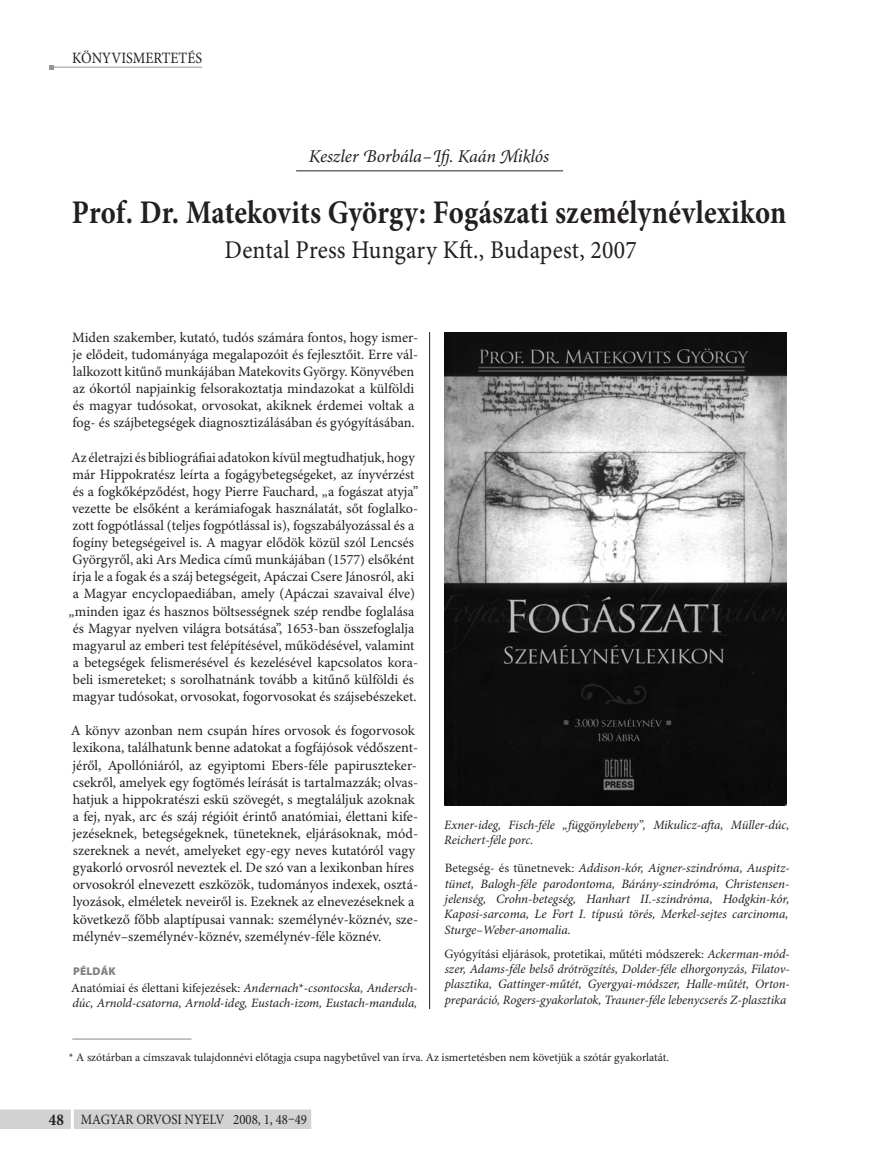
<style>
.page{position:relative;width:872px;height:1166px;background:#fff}
.page>*{position:absolute;margin:0;border:0;box-sizing:border-box;transform-origin:0 0}
.t1{font:700 33px "Minion Pro";letter-spacing:.01em;color:#231f20;scale:.87 1}
.t2{font:25.5px "Minion Pro";letter-spacing:.01em;color:#231f20;scale:.93 1}
.t3{font:italic 18px "Minion Pro";letter-spacing:-.005em;color:#231f20}
.t4{font:15.75px "Minion Pro";color:#231f20;scale:.9 1}
.t5{font:14.25px/17.1px "Minion Pro";color:#231f20}
.t6{font:14.25px "Minion Pro";color:#231f20;scale:.9 1}
.t7{font:italic 12.75px/15.3px "Minion Pro";letter-spacing:-.005em;color:#231f20}
.t8{font:11.7px "Minion Pro";color:#231f20}
.t9{font:900 11.25px "Myriad Pro";letter-spacing:.02em;color:#808285}
.s1{font-style:normal}
.s2{font-weight:700;font-size:16.5px}
</style>
<div class="page">
<hr style="left:429px;top:106px;width:1px;height:954px;background:#231f20">
<hr style="left:51px;top:67px;width:151px;height:1px;background:#939598">
<svg style="left:49px;top:65px;width:4px;height:4px"></svg>
<div style="left:72px;top:1009px;width:715px;height:51px;background:#fff"></div>
<hr style="left:72px;top:1038px;width:119px;height:1px;background:#939598">
<div style="left:72px;top:106px;width:715px;height:226px;background:#fff"></div>
<hr style="left:296px;top:170px;width:267px;height:1px;background:#231f20">
<img style="left:444px;top:333px;width:343px;height:471px">
<div style="left:0;top:1109px;width:311px;height:19px;background:#d1d2d4"></div>
<hr style="left:71px;top:1108px;width:3px;height:21px;background:#fff">
<p class="t4" style="left:72px;top:48px;width:146px">KÖNYVISMERTETÉS</p>
<p class="t3" style="left:309px;top:145px;width:242px">Keszler Borbála – Ifj. Kaán Miklós</p>
<h1 class="t1" style="left:72px;top:193px;width:822px">Prof. Dr. Matekovits György: Fogászati személynévlexikon</h1>
<h2 class="t2" style="left:224px;top:234px;width:445px">Dental Press Hungary Kft., Budapest, 2007</h2>
<p class="t5" style="left:72px;top:329px;width:347px">Miden szakember, kutató, tudós számára fontos, hogy ismer&shy;je elődeit, tudományága megalapozóit és fejlesztőit. Erre vál&shy;lalkozott kitűnő munkájában Matekovits György. Könyvében az ókortól napjainkig felsorakoztatja mindazokat a külföldi és magyar tudósokat, orvosokat, akiknek érdemei voltak a fog- és szájbetegségek diagnosztizálásában és gyógyításában.</p>
<p class="t5" style="left:69px;top:449px;width:351px;text-align:center">Az életrajzi és bibliográfiai adatokon kívül megtudhatjuk, hogy már Hippokratész leírta a fogágybetegségeket, az ínyvérzést és a fogkőképződést, hogy Pierre Fauchard, „a fogászat atyja” vezette be elsőként a kerámiafogak használatát, sőt foglalko&shy;zott fogpótlással (teljes fogpótlással is), fogszabályozással és a fogíny betegségeivel is. A magyar elődök közül szól Lencsés Györgyről, aki Ars Medica című munkájában (1577) elsőként írja le a fogak és a száj betegségeit, Apáczai Csere Jánosról, aki a Magyar encyclopaediában, amely (Apáczai szavaival élve) „minden igaz és hasznos böltsességnek szép rendbe foglalása és Magyar nyelven világra botsátása”, 1653-ban összefoglalja magyarul az emberi test felépítésével, működésével, valamint a betegségek felismerésével és kezelésével kapcsolatos kora&shy;beli ismereteket; s sorolhatnánk tovább a kitűnő külföldi és magyar tudósokat, orvosokat, fogorvosokat és szájsebészeket.</p>
<p class="t5" style="left:71px;top:722px;width:348px">A könyv azonban nem csupán híres orvosok és fogorvosok lexikona, találhatunk benne adatokat a fogfájósok védőszent&shy;jéről, Apollóniáról, az egyiptomi Ebers-féle papiruszteker&shy;csekről, amelyek egy fogtömés leírását is tartalmazzák; olvas&shy;hatjuk a hippokratészi eskü szövegét, s megtaláljuk azoknak a fej, nyak, arc és száj régióit érintő anatómiai, élettani kife&shy;jezéseknek, betegségeknek, tüneteknek, eljárásoknak, mód&shy;szereknek a nevét, amelyeket egy-egy neves kutatóról vagy gyakorló orvosról neveztek el. De szó van a lexikonban híres orvosokról elnevezett eszközök, tudományos indexek, osztá&shy;lyozások, elméletek neveiről is. Ezeknek az elnevezéseknek a következő főbb alaptípusai vannak: személynév-köznév, sze&shy;mélynév–személynév-köznév, személynév-féle köznév.</p>
<p class="t9" style="left:73px;top:964px;width:44px">PÉLDÁK</p>
<p class="t7" style="left:71px;top:980px;width:348px"><span class="s1">Anatómiai és élettani kifejezések:</span> Andernach<span class="s1">*</span>-csontocska, Andersch&shy;dúc, Arnold-csatorna, Arnold-ideg, Eustach-izom, Eustach-mandula,</p>
<p class="t7" style="left:444px;top:817px;width:347px">Exner-ideg, Fisch-féle „függönylebeny”, Mikulicz-afta, Müller-dúc,<br>Reichert-féle porc.</p>
<p class="t7" style="left:444px;top:860px;width:347px;text-align:justify"><span class="s1">Betegség- és tünetnevek:</span> Addison-kór, Aigner-szindróma, Auspitz&shy;tünet, Balogh-féle parodontoma, Bárány-szindróma, Christensen&shy;jelenség, Crohn-betegség, Hanhart II.-szindróma, Hodgkin-kór, Kaposi-sarcoma, Le Fort I. típusú törés, Merkel-sejtes carcinoma, Sturge–Weber-anomalia.</p>
<p class="t7" style="left:444px;top:946px;width:347px;text-align:justify"><span class="s1">Gyógyítási eljárások, protetikai, műtéti módszerek:</span> Ackerman-mód&shy;szer, Adams-féle belső drótrögzítés, Dolder-féle elhorgonyzás, Filatov&shy;plasztika, Gattinger-műtét, Gyergyai-módszer, Halle-műtét, Orton&shy;preparáció, Rogers-gyakorlatok, Trauner-féle lebenycserés Z-plasztika</p>
<p class="t8" style="left:69px;top:1049px;width:601px">* A szótárban a címszavak tulajdonnévi előtagja csupa nagybetűvel van írva. Az ismertetésben nem követjük a szótár gyakorlatát.</p>
<p class="t6" style="left:49px;top:1110px;width:288px"><span class="s2">48</span> MAGYAR ORVOSI NYELV 2008, 1, 48–49</p>
</div>
